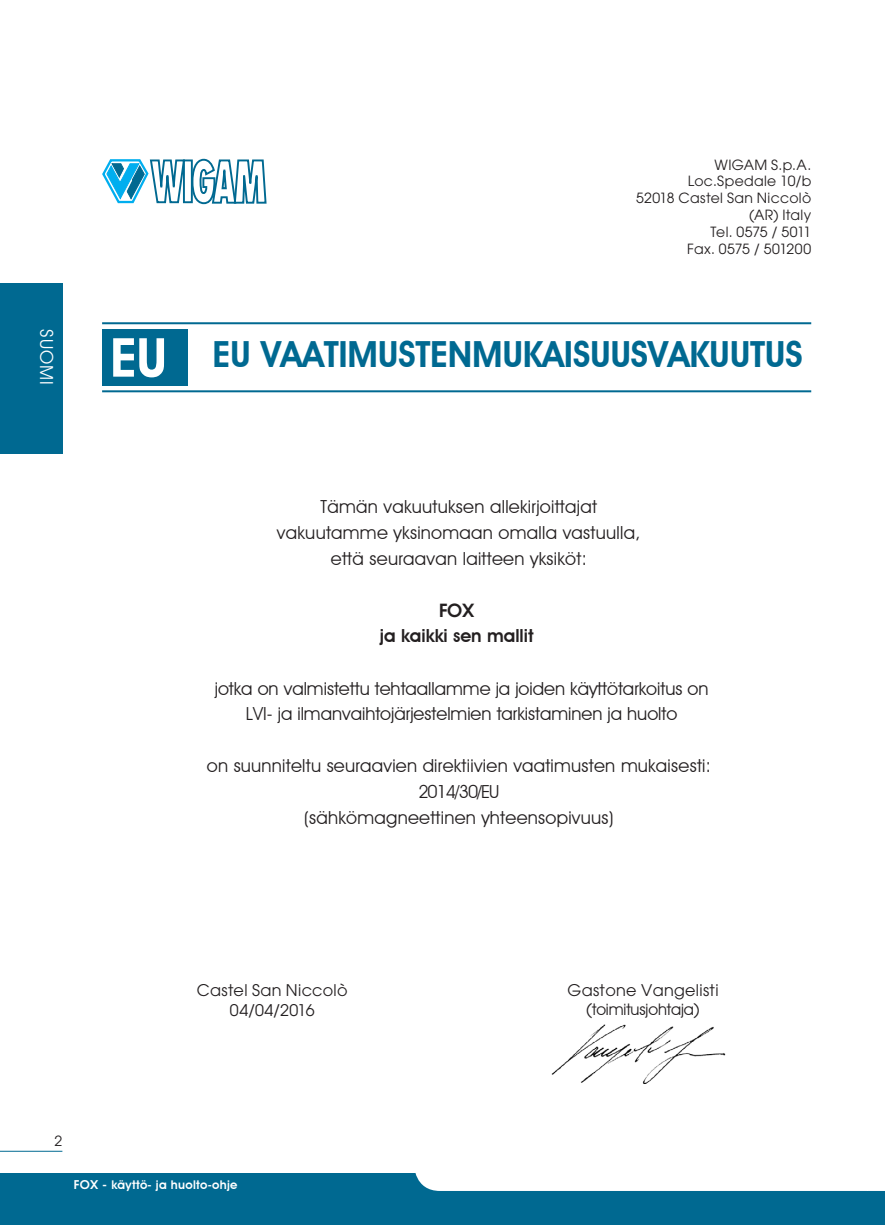
<style>
.page{position:relative;width:885px;height:1225px;background:#fff}
.page>*{position:absolute;margin:0;border:0;box-sizing:border-box;transform-origin:0 0}
.t1{font:600 54px "Avant Garde IT Cby BT";color:#fff}
.t2{font:600 36px "Avant Garde IT Cby BT";letter-spacing:-.01em;color:#006991}
.t3{font:18px/26px "Avant Garde IT Cby BT";letter-spacing:.015em;color:#231f20;text-align:center}
.t4{font:600 18px "Avant Garde IT Cby BT";color:#231f20}
.t5{font:18px "Avant Garde IT Cby BT";letter-spacing:.06em;color:#fff}
.t6{font:600 18px "Avant Garde";color:#231f20}
.t7{font:16px/19.2px "Avant Garde";letter-spacing:.02em;color:#231f20;text-align:center}
.t8{font:16px "Avant Garde IT Cby BT";letter-spacing:-.005em;color:#231f20}
.t9{font:14px/16.8px "Avant Garde";letter-spacing:.025em;color:#231f20;text-align:right}
.t10{font:600 12px "Avant Garde IT Cby BT";letter-spacing:.025em;color:#fff}
.s1{font-family:"Avant Garde"}
</style>
<div class="page">
<div style="left:0;top:1174px;width:867px;height:51px;background:#006991"></div>
<div style="left:867px;top:1174px;width:17px;height:51px;background:#006991"></div>
<div style="left:414px;top:1173px;width:470px;height:18px;background:#fff"></div>
<hr style="left:0;top:1150px;width:62px;height:1px;background:#006991">
<div style="left:0;top:283px;width:62px;height:171px;background:#006991"></div>
<img style="left:551px;top:1024px;width:175px;height:60px">
<hr style="left:102px;top:322px;width:709px;height:2px;background:#006991">
<hr style="left:102px;top:390px;width:709px;height:2px;background:#006991">
<svg style="left:102px;top:159px;width:164px;height:45px"></svg>
<div style="left:102px;top:329px;width:85px;height:57px;background:#006991"></div>
<p class="t5" style="left:58px;top:329px;width:57px;rotate:90deg">SUOMI</p>
<h1 class="t1" style="left:110px;top:325px;width:59px">EU</h1>
<p class="t9" style="left:636px;top:156px;width:176px">WIGAM S.p.A.<br>Loc.Spedale 10/b<br>52018 Castel San Niccolò (AR) Italy<br>Tel. 0575 / 5011<br>Fax. 0575 / 501200</p>
<h2 class="t2" style="left:212px;top:332px;width:591px">EU VAATIMUSTENMUKAISUUSVAKUUTUS</h2>
<p class="t3" style="left:277px;top:493px;width:365px">Tämän vakuutuksen allekirjoittajat vakuutamme yksinomaan omalla vastuulla, että seuraavan laitteen yksiköt<span class="s1">:</span></p>
<p class="t6" style="left:439px;top:599px;width:37px">FOX</p>
<p class="t4" style="left:380px;top:625px;width:155px">ja kaikki sen mallit</p>
<p class="t3" style="left:215px;top:676px;width:495px;line-height:25px">jotka on valmistettu tehtaallamme ja joiden käyttötarkoitus on<br>LVI- ja ilmanvaihtojärjestelmien tarkistaminen ja huolto</p>
<p class="t3" style="left:207px;top:753px;width:505px">on suunniteltu seuraavien direktiivien vaatimusten mukaisesti<span class="s1">:<br></span>2014/30/EU<br>(sähkömagneettinen yhteensopivuus)</p>
<p class="t7" style="left:197px;top:981px;width:152px">Castel San Niccolò<br>04/04/2016</p>
<p class="t7" style="left:567px;top:981px;width:152px">Gastone Vangelisti</p>
<p class="t8" style="left:586px;top:999px;width:115px"><span class="s1">(</span>toimitusjohtaja<span class="s1">)</span></p>
<p class="t9" style="left:55px;top:1132px;width:9px">2</p>
<p class="t10" style="left:74px;top:1177px;width:165px"><span class="s1">FOX -</span> käyttö- ja huolto-ohje</p>
</div>
